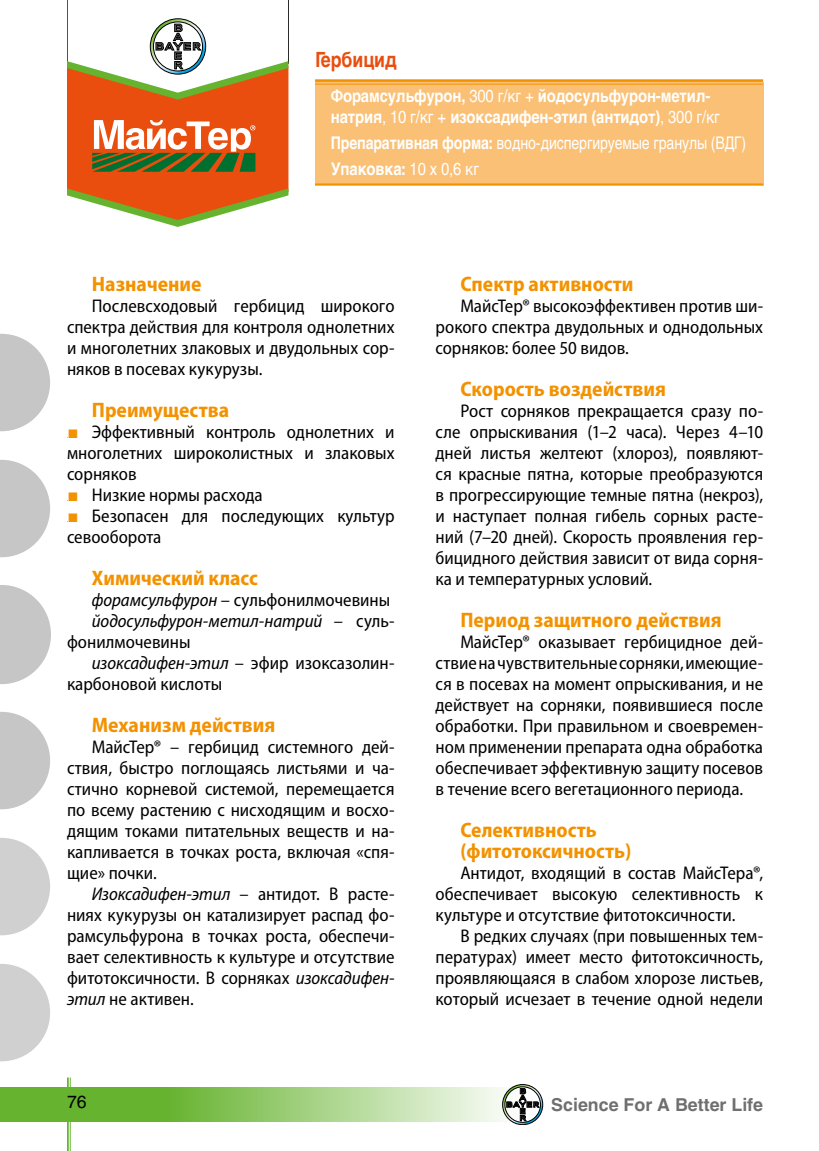
<style>
.page{position:relative;width:819px;height:1151px;background:#fff}
.page>*{position:absolute;margin:0;border:0;box-sizing:border-box;transform-origin:0 0}
.t1{font:700 semi-condensed 21px/21px "Myriad Pro";color:#f39200}
.t2{font:700 21px "Helvetica C";color:#e94e0f;scale:.85 1}
.t3{font:semi-condensed 18.38px/21px "Myriad Pro";color:#000;text-align:justify}
.t4{font:italic semi-condensed 18.38px "Myriad Pro";letter-spacing:-.005em;color:#000}
.t5{font:700 17.85px "Helvetica Cyr";color:#706f6f}
.t6{font:700 17.5px/21px "Helvetica C";letter-spacing:-.01em;color:#fff;scale:.85 1}
.t7{font:17.5px/25.9px "Helvetica C";letter-spacing:-.01em;color:#fff;scale:.81 1}
.t8{font:17.5px "Helios";color:#000}
.s1{font-weight:400}
.s2{font-weight:700}
.s3{font-family:"Arial";font-stretch:normal;color:#f39200}
.s4{font-style:italic}
.s5{font-style:normal}
</style>
<div class="page">
<svg style="left:0;top:1087px;width:502px;height:34px;background:#95ca70"></svg>
<hr style="left:67px;top:1077px;width:2px;height:74px;background:#65b32e">
<hr style="left:70px;top:1077px;width:1px;height:74px;background:#65b32e">
<svg style="left:0;top:838px;width:50px;height:97px"></svg>
<svg style="left:0;top:964px;width:50px;height:97px"></svg>
<svg style="left:0;top:712px;width:50px;height:97px"></svg>
<svg style="left:0;top:585px;width:51px;height:99px"></svg>
<svg style="left:0;top:460px;width:50px;height:97px"></svg>
<svg style="left:0;top:334px;width:50px;height:97px"></svg>
<svg style="left:502px;top:1084px;width:41px;height:41px"></svg>
<div style="left:315px;top:82px;width:448px;height:103px;background:#fac075"></div>
<hr style="left:315px;top:84px;width:448px;height:1px;background:#f39200">
<hr style="left:315px;top:79px;width:448px;height:3px;background:#f39200">
<hr style="left:315px;top:183px;width:448px;height:2px;background:#f39200">
<svg style="left:67px;top:0;width:222px;height:227px"></svg>
<p class="t2" style="left:315px;top:48px;width:98px">Гербицид</p>
<p class="t6" style="left:331px;top:86px;width:459px">Форамсульфурон, <span class="s1">300 г/кг +</span> йодосульфурон-метил&shy;натрия<span class="s1">, 10 г/кг +</span> изоксадифен-этил (антидот)<span class="s1">, 300 г/кг</span></p>
<p class="t7" style="left:331px;top:130px;width:514px"><span class="s2">Препаративная форма:</span> водно-диспергируемые гранулы (ВДГ)<br><span class="s2">Упаковка:</span> 10 х 0,6 кг</p>
<p class="t1" style="left:92px;top:274px;width:111px">Назначение</p>
<p class="t3" style="left:67px;top:296px;width:329px;text-indent:25px">Послевсходовый гербицид широкого спектра действия для контроля однолетних и многолетних злаковых и двудольных сор&shy;няков в посевах кукурузы.</p>
<p class="t1" style="left:92px;top:400px;width:139px">Преимущества</p>
<p class="t3" style="left:67px;top:422px;width:329px"><span class="s3">■</span> Эффективный контроль однолетних и многолетних широколистных и злаковых сорняков</p>
<p class="t3" style="left:67px;top:485px;width:197px"><span class="s3">■</span> Низкие нормы расхода</p>
<p class="t3" style="left:67px;top:506px;width:329px"><span class="s3">■</span> Безопасен для последующих культур севооборота</p>
<p class="t1" style="left:92px;top:568px;width:167px">Химический класс</p>
<p class="t3" style="left:92px;top:590px;width:300px"><span class="s4">форамсульфурон</span> – сульфонилмочевины</p>
<p class="t4" style="left:92px;top:611px;width:304px">йодосульфурон-метил-натрий <span class="s5">– суль-</span></p>
<p class="t3" style="left:67px;top:632px;width:125px">фонилмочевины</p>
<p class="t3" style="left:92px;top:653px;width:304px"><span class="s4">изоксадифен-этил</span> – эфир изоксазолин-</p>
<p class="t3" style="left:67px;top:674px;width:157px">карбоновой кислоты</p>
<p class="t1" style="left:92px;top:715px;width:185px">Механизм действия</p>
<p class="t3" style="left:67px;top:737px;width:329px;text-indent:25px">МайсТер® – гербицид системного дей&shy;ствия, быстро поглощаясь листьями и ча&shy;стично корневой системой, перемещается по всему растению с нисходящим и восхо&shy;дящим токами питательных веществ и на&shy;капливается в точках роста, включая «спя&shy;щие» почки.</p>
<p class="t3" style="left:67px;top:884px;width:329px;text-indent:25px"><span class="s4">Изоксадифен-этил</span> – антидот. В расте&shy;ниях кукурузы он катализирует распад фо&shy;рамсульфурона в точках роста, обеспечи&shy;вает селективность к культуре и отсутствие фитотоксичности. В сорняках <span class="s4">изоксадифен&shy;этил</span> не активен.</p>
<p class="t1" style="left:460px;top:274px;width:175px">Спектр активности</p>
<p class="t3" style="left:435px;top:296px;width:329px;text-indent:25px">МайсТер® высокоэффективен против ши&shy;рокого спектра двудольных и однодольных сорняков: более 50 видов.</p>
<p class="t1" style="left:460px;top:379px;width:207px">Скорость воздействия</p>
<p class="t3" style="left:435px;top:401px;width:329px;text-indent:25px">Рост сорняков прекращается сразу по&shy;сле опрыскивания (1–2 часа). Через 4–10 дней листья желтеют (хлороз), появляют&shy;ся красные пятна, которые преобразуются в прогрессирующие темные пятна (некроз), и наступает полная гибель сорных расте&shy;ний (7–20 дней). Скорость проявления гер&shy;бицидного действия зависит от вида сорня&shy;ка и температурных условий.</p>
<p class="t1" style="left:460px;top:610px;width:263px">Период защитного действия</p>
<p class="t3" style="left:435px;top:632px;width:329px;text-indent:25px">МайсТер® оказывает гербицидное дей&shy;ствие на чувствительные сорняки, имеющие&shy;ся в посевах на момент опрыскивания, и не действует на сорняки, появившиеся после обработки. При правильном и своевремен&shy;ном применении препарата одна обработка обеспечивает эффективную защиту посевов в течение всего вегетационного периода.</p>
<p class="t1" style="left:460px;top:820px;width:172px">Селективность (фитотоксичность)</p>
<p class="t3" style="left:435px;top:863px;width:329px;text-indent:25px">Антидот, входящий в состав МайсТера®, обеспечивает высокую селективность к культуре и отсутствие фитотоксичности.</p>
<p class="t3" style="left:435px;top:926px;width:329px;text-indent:25px">В редких случаях (при повышенных тем&shy;пературах) имеет место фитотоксичность, проявляющаяся в слабом хлорозе листьев, который исчезает в течение одной недели</p>
<p class="t8" style="left:67px;top:1092px;width:21px">76</p>
<p class="t5" style="left:551px;top:1095px;width:213px">Science For A Better Life</p>
</div>
